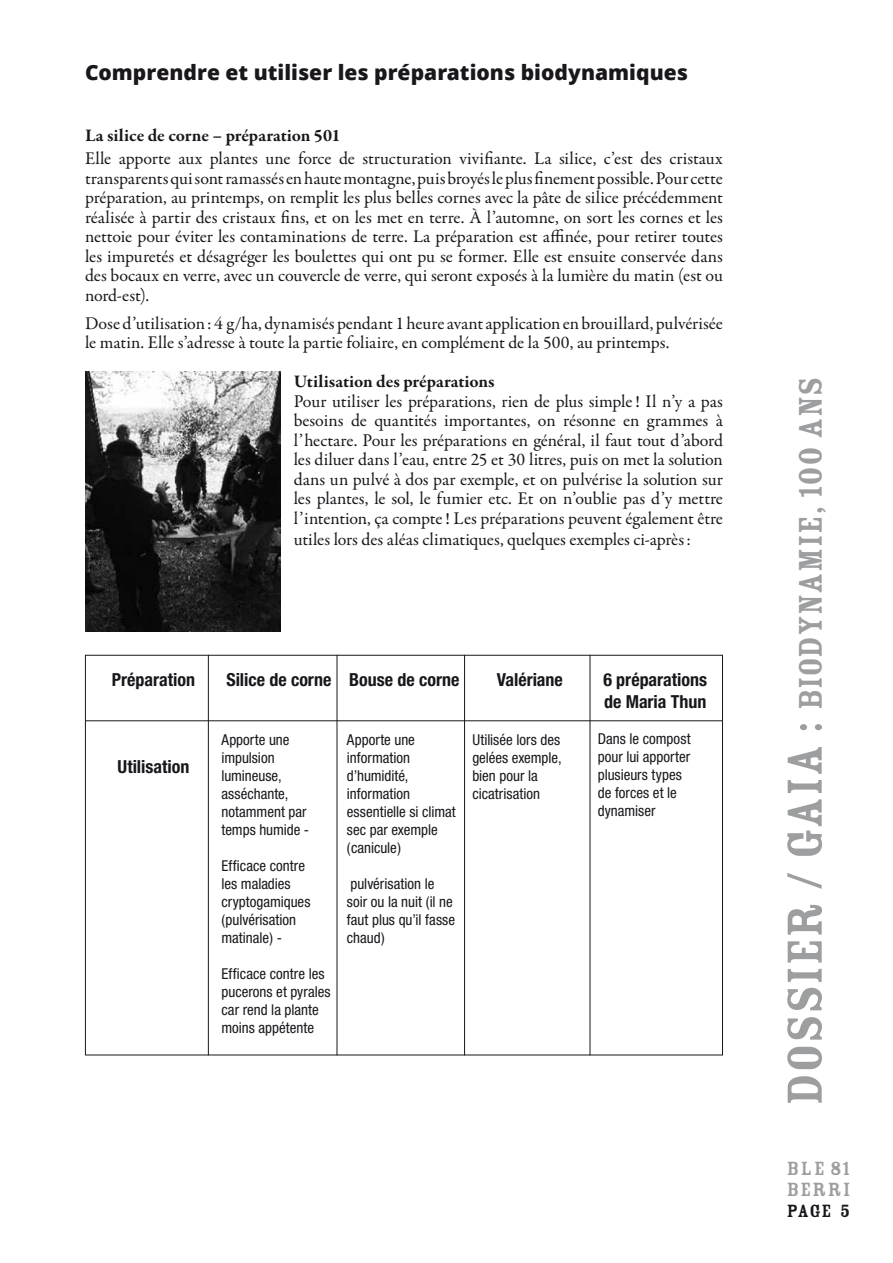
<style>
.page{position:relative;width:893px;height:1263px;background:#fff}
.page>*{position:absolute;margin:0;border:0;box-sizing:border-box;transform-origin:0 0}
.t1{font:36px "Rosewood Std Fill";letter-spacing:-.005em;color:#9d9ea0}
.t2{font:800 21px "Open Sans";color:#1a171c}
.t3{font:21px/21px "Rosewood Std Fill";letter-spacing:.07em;color:#9d9ea0}
.t4{font:19.5px "Rosewood Std Fill";color:#1a171c}
.t5{font:18px/19.5px "Garamond Premr Pro";letter-spacing:-.01em;color:#1a171c;text-align:justify}
.t6{font:700 condensed 18px/21.6px "Helvetica Neue";color:#1a171c}
.t7{font:700 18px "Garamond Premr Pro";letter-spacing:-.005em;color:#1a171c}
.t8{font:condensed 15px/18px "Helvetica Neue";color:#1a171c}
.s1{font-size:54px}
</style>
<div class="page">
<hr style="left:85px;top:720px;width:638px;height:1px;background:#1a171c">
<hr style="left:208px;top:655px;width:1px;height:400px;background:#1a171c">
<hr style="left:337px;top:655px;width:1px;height:400px;background:#1a171c">
<hr style="left:464px;top:655px;width:1px;height:400px;background:#1a171c">
<hr style="left:590px;top:655px;width:1px;height:400px;background:#1a171c">
<img style="left:85px;top:372px;width:196px;height:259px">
<p class="t2" style="left:85px;top:56px;width:604px">Comprendre et utiliser les préparations biodynamiques</p>
<p class="t7" style="left:85px;top:124px;width:257px">La silice de corne – préparation 501</p>
<p class="t5" style="left:85px;top:149px;width:639px">Elle apporte aux plantes une force de structuration vivifiante. La silice, c’est des cristaux transparentsquisontramassésenhautemontagne,puisbroyésleplusfinementpossible.Pourcette préparation, au printemps, on remplit les plus belles cornes avec la pâte de silice précédemment réalisée à partir des cristaux fins, et on les met en terre. À l’automne, on sort les cornes et les nettoie pour éviter les contaminations de terre. La préparation est affinée, pour retirer toutes les impuretés et désagréger les boulettes qui ont pu se former. Elle est ensuite conservée dans des bocaux en verre, avec un couvercle de verre, qui seront exposés à la lumière du matin (est ou nord-est).</p>
<p class="t5" style="left:85px;top:314px;width:639px">Dose d’utilisation: 4 g/ha, dynamisés pendant 1 heureavantapplication en brouillard, pulvérisée le matin. Elle s’adresse à toute la partie foliaire, en complément de la 500, au printemps.</p>
<p class="t7" style="left:294px;top:371px;width:202px">Utilisation des préparations</p>
<p class="t5" style="left:294px;top:392px;width:431px">Pour utiliser les préparations, rien de plus simple! Il n’y a pas besoins de quantités importantes, on résonne en grammes à l’hectare. Pour les préparations en général, il faut tout d’abord les diluer dans l’eau, entre 25 et 30 litres, puis on met la solution dans un pulvé à dos par exemple, et on pulvérise la solution sur les plantes, le sol, le fumier etc. Et on n’oublie pas d’y mettre l’intention, ça compte! Les préparations peuvent également être</p>
<p class="t5" style="left:294px;top:530px;width:399px">utiles lors des aléas climatiques, quelques exemples ci-après:</p>
<p class="t6" style="left:112px;top:669px;width:85px">Préparation</p>
<p class="t6" style="left:118px;top:755px;width:73px">Utilisation</p>
<p class="t6" style="left:226px;top:669px;width:106px">Silice de corne</p>
<p class="t6" style="left:349px;top:669px;width:112px">Bouse de corne</p>
<p class="t6" style="left:497px;top:669px;width:68px">Valériane</p>
<p class="t8" style="left:221px;top:730px;width:89px">Apporte une impulsion lumineuse, asséchante, notamment par temps humide -</p>
<p class="t8" style="left:221px;top:856px;width:90px">Efficace contre les maladies cryptogamiques (pulvérisation matinale) -</p>
<p class="t8" style="left:221px;top:964px;width:111px">Efficace contre les pucerons et pyrales car rend la plante moins appétente</p>
<p class="t8" style="left:347px;top:730px;width:110px">Apporte une information d’humidité, information essentielle si climat sec par exemple (canicule)</p>
<p class="t8" style="left:347px;top:874px;width:110px">pulvérisation le<br>soir ou la nuit (il ne faut plus qu’il fasse chaud)</p>
<p class="t8" style="left:472px;top:730px;width:91px">Utilisée lors des gelées exemple, bien pour la cicatrisation</p>
<p class="t6" style="left:603px;top:669px;width:105px">6 préparations de Maria Thun</p>
<p class="t8" style="left:598px;top:729px;width:94px">Dans le compost pour lui apporter plusieurs types de forces et le dynamiser</p>
<h1 class="t1" style="left:791px;top:1106px;width:731px;rotate:-90deg"><span class="s1">DOSSIER / GAIA :</span> BIODYNAMIE, 100 ANS</h1>
<p class="t3" style="left:787px;top:1157px;width:65px">BLE 81<br>BERRI</p>
<p class="t4" style="left:787px;top:1200px;width:65px">PAGE 5</p>
</div>
